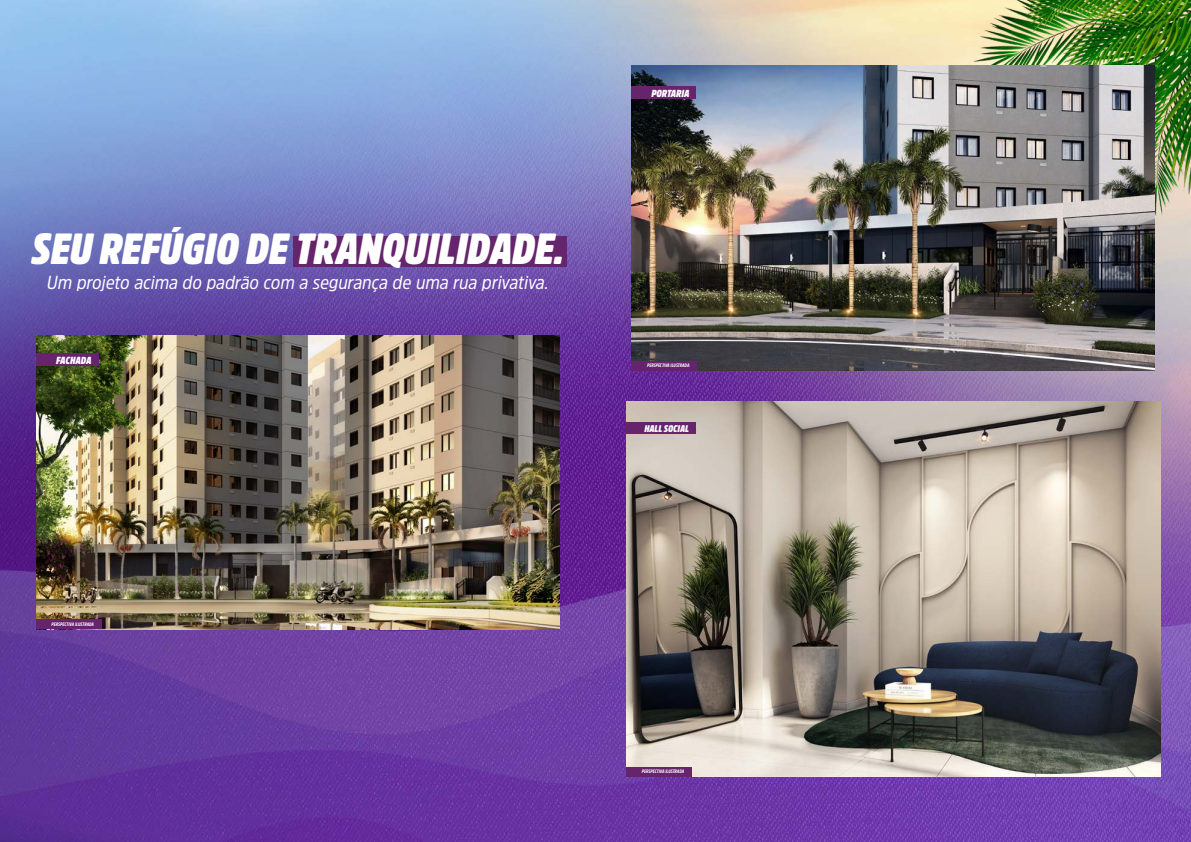
<style>
.page{position:relative;width:1191px;height:842px;background:#fff}
.page>*{position:absolute;margin:0;border:0;box-sizing:border-box;transform-origin:0 0}
.t1{font:italic 900 43.1px "Amsi Pro Cond";color:#fff}
.t2{font:italic 18.9px "Amsi Pro Narw";color:#fff}
.t3{font:italic 900 10.2px "Amsi Pro Cond";letter-spacing:-.005em;color:#fff}
.t4{font:italic 900 10.1px "Amsi Pro Cond";color:#fff}
.t5{font:italic 900 9.6px "Amsi Pro Cond";color:#fff}
.t6{font:italic 700 5px "Amsi Pro Cond";color:#fff}
</style>
<div class="page">
<img style="left:0;top:0;width:1191px;height:842px">
<img style="left:36px;top:335px;width:523px;height:294px">
<img style="left:973px;top:0;width:218px;height:215px">
<div style="left:36px;top:353px;width:62px;height:13px;background:#65246c"></div>
<div style="left:293px;top:236px;width:273px;height:31px;background:#65246c"></div>
<img style="left:631px;top:65px;width:524px;height:305px">
<div style="left:631px;top:86px;width:65px;height:13px;background:#65246c"></div>
<img style="left:626px;top:401px;width:534px;height:375px">
<div style="left:625px;top:422px;width:71px;height:12px;background:#65246c"></div>
<div style="left:36px;top:620px;width:65px;height:9px;background:#65246c"></div>
<div style="left:626px;top:767px;width:65px;height:9px;background:#65246c"></div>
<div style="left:631px;top:361px;width:65px;height:9px;background:#65246c"></div>
<h1 class="t1" style="left:32px;top:219px;width:534px">SEU REFÚGIO DE TRANQUILIDADE.</h1>
<h2 class="t2" style="left:47px;top:270px;width:503px">Um projeto acima do padrão com a segurança de uma rua privativa.</h2>
<h3 class="t3" style="left:56px;top:353px;width:37px">FACHADA</h3>
<p class="t6" style="left:52px;top:621px;width:44px">PERSPECTIVA ILUSTRADA</p>
<h3 class="t4" style="left:651px;top:86px;width:39px">PORTARIA</h3>
<p class="t6" style="left:647px;top:362px;width:44px">PERSPECTIVA ILUSTRADA</p>
<h3 class="t5" style="left:644px;top:422px;width:46px">HALL SOCIAL</h3>
<p class="t6" style="left:642px;top:768px;width:44px">PERSPECTIVA ILUSTRADA</p>
</div>
